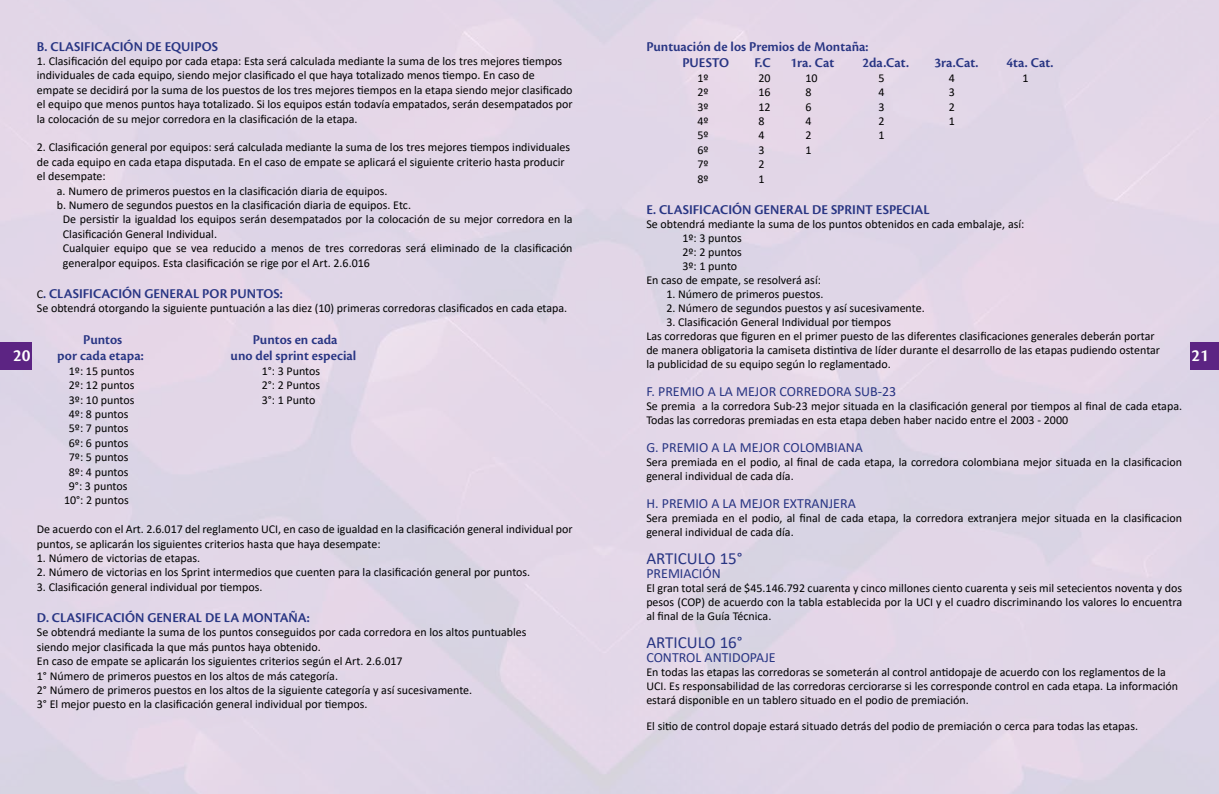
<style>
.page{position:relative;width:1219px;height:794px;background:#fff}
.page>*{position:absolute;margin:0;border:0;box-sizing:border-box;transform-origin:0 0}
.t1{font:600 18px "Cronos Pro";color:#fff}
.t2{font:17px "Calibri";color:#283583}
.t3{font:600 14px/16.8px "Cronos Pro";color:#283583}
.t4{font:14px "Calibri";color:#283583}
.t5{font:12px/14.4px "Calibri";color:#000}
.s1{font-family:"Calibri";font-weight:400;font-size:12px;color:#000}
</style>
<div class="page">
<img style="left:0;top:0;width:1219px;height:794px">
<div style="left:0;top:343px;width:32px;height:27px;background:#5c2483"></div>
<div style="left:1191px;top:343px;width:28px;height:27px;background:#5c2483"></div>
<p class="t3" style="left:37px;top:38px;width:183px">B. CLASIFICACIÓN DE EQUIPOS</p>
<p class="t5" style="left:37px;top:54px;width:537px">1. Clasificación del equipo por cada etapa: Esta será calculada mediante la suma de los tres mejores tiempos individuales de cada equipo, siendo mejor clasificado el que haya totalizado menos tiempo. En caso de empate se decidirá por la suma de los puestos de los tres mejores tiempos en la etapa siendo mejor clasificado el equipo que menos puntos haya totalizado. Si los equipos están todavía empatados, serán desempatados por la colocación de su mejor corredora en la clasificación de la etapa.</p>
<p class="t5" style="left:37px;top:140px;width:535px">2. Clasificación general por equipos: será calculada mediante la suma de los tres mejores tiempos individuales</p>
<p class="t5" style="left:37px;top:154px;width:529px">de cada equipo en cada etapa disputada. En el caso de empate se aplicará el siguiente criterio hasta producir</p>
<p class="t5" style="left:37px;top:169px;width:70px">el desempate:</p>
<p class="t5" style="left:57px;top:183px;width:332px">a. Numero de primeros puestos en la clasificación diaria de equipos.</p>
<p class="t5" style="left:57px;top:198px;width:356px">b. Numero de segundos puestos en la clasificación diaria de equipos. Etc.</p>
<p class="t5" style="left:63px;top:212px;width:511px">De persistir la igualdad los equipos serán desempatados por la colocación de su mejor corredora en la</p>
<p class="t5" style="left:63px;top:226px;width:156px">Clasificación General Individual.</p>
<p class="t5" style="left:63px;top:241px;width:511px">Cualquier equipo que se vea reducido a menos de tres corredoras será eliminado de la clasificación</p>
<p class="t5" style="left:63px;top:255px;width:309px">generalpor equipos. Esta clasificación se rige por el Art. 2.6.016</p>
<p class="t3" style="left:37px;top:285px;width:247px"><span class="s1">C</span>. CLASIFICACIÓN GENERAL POR PUNTOS:</p>
<p class="t5" style="left:37px;top:301px;width:532px">Se obtendrá otorgando la siguiente puntuación a las diez (10) primeras corredoras clasificados en cada etapa.</p>
<p class="t3" style="left:83px;top:331px;width:40px">Puntos</p>
<p class="t3" style="left:253px;top:331px;width:86px">Puntos en cada</p>
<p class="t3" style="left:57px;top:348px;width:88px">por cada etapa:</p>
<p class="t3" style="left:231px;top:348px;width:127px">uno del sprint especial</p>
<p class="t5" style="left:69px;top:363px;width:67px">1º: 15 puntos</p>
<p class="t5" style="left:262px;top:363px;width:60px">1°: 3 Puntos</p>
<p class="t5" style="left:69px;top:378px;width:67px">2º: 12 puntos</p>
<p class="t5" style="left:262px;top:378px;width:60px">2°: 2 Puntos</p>
<p class="t5" style="left:69px;top:392px;width:67px">3º: 10 puntos</p>
<p class="t5" style="left:262px;top:392px;width:55px">3°: 1 Punto</p>
<p class="t5" style="left:64px;top:406px;width:66px;text-align:center">4º: 8 puntos<br>5º: 7 puntos<br>6º: 6 puntos<br>7º: 5 puntos<br>8º: 4 puntos<br>9°: 3 puntos<br>10°: 2 puntos</p>
<p class="t5" style="left:37px;top:522px;width:537px">De acuerdo con el Art. 2.6.017 del reglamento UCI, en caso de igualdad en la clasificación general individual por puntos, se aplicarán los siguientes criterios hasta que haya desempate:</p>
<p class="t5" style="left:37px;top:550px;width:165px">1. Número de victorias de etapas.</p>
<p class="t5" style="left:37px;top:565px;width:495px">2. Número de victorias en los Sprint intermedios que cuenten para la clasificación general por puntos.</p>
<p class="t5" style="left:37px;top:579px;width:227px">3. Clasificación general individual por tiempos.</p>
<p class="t3" style="left:37px;top:609px;width:274px">D. CLASIFICACIÓN GENERAL DE LA MONTAÑA:</p>
<p class="t5" style="left:37px;top:625px;width:491px">Se obtendrá mediante la suma de los puntos conseguidos por cada corredora en los altos puntuables siendo mejor clasificada la que más puntos haya obtenido.<br>En caso de empate se aplicarán los siguientes criterios según el Art. 2.6.017<br>1° Número de primeros puestos en los altos de más categoría.<br>2° Número de primeros puestos en los altos de la siguiente categoría y así sucesivamente.<br>3° El mejor puesto en la clasificación general individual por tiempos.</p>
<p class="t3" style="left:682px;top:38px;width:188px;text-indent:-36px">Puntuación de los Premios de Montaña:<br>PUESTO</p>
<p class="t3" style="left:754px;top:55px;width:18px">F.C</p>
<p class="t3" style="left:790px;top:55px;width:46px">1ra. Cat</p>
<p class="t3" style="left:862px;top:55px;width:48px">2da.Cat.</p>
<p class="t3" style="left:934px;top:55px;width:46px">3ra.Cat.</p>
<p class="t3" style="left:1006px;top:55px;width:49px">4ta. Cat.</p>
<p class="t5" style="left:697px;top:70px;width:13px">1º</p>
<p class="t5" style="left:758px;top:70px;width:14px">20</p>
<p class="t5" style="left:805px;top:70px;width:14px">10</p>
<p class="t5" style="left:878px;top:70px;width:8px">5</p>
<p class="t5" style="left:949px;top:70px;width:8px">4</p>
<p class="t5" style="left:1023px;top:70px;width:8px">1</p>
<p class="t5" style="left:697px;top:85px;width:13px">2º</p>
<p class="t5" style="left:758px;top:85px;width:14px">16</p>
<p class="t5" style="left:805px;top:85px;width:8px">8</p>
<p class="t5" style="left:878px;top:85px;width:8px">4</p>
<p class="t5" style="left:949px;top:85px;width:8px">3</p>
<p class="t5" style="left:697px;top:99px;width:13px">3º</p>
<p class="t5" style="left:758px;top:99px;width:14px">12</p>
<p class="t5" style="left:805px;top:99px;width:8px">6</p>
<p class="t5" style="left:878px;top:99px;width:8px">3</p>
<p class="t5" style="left:949px;top:99px;width:8px">2</p>
<p class="t5" style="left:697px;top:114px;width:13px">4º</p>
<p class="t5" style="left:758px;top:114px;width:8px">8</p>
<p class="t5" style="left:805px;top:114px;width:8px">4</p>
<p class="t5" style="left:878px;top:114px;width:8px">2</p>
<p class="t5" style="left:949px;top:114px;width:8px">1</p>
<p class="t5" style="left:697px;top:128px;width:13px">5º</p>
<p class="t5" style="left:758px;top:128px;width:8px">4</p>
<p class="t5" style="left:805px;top:128px;width:8px">2</p>
<p class="t5" style="left:878px;top:128px;width:8px">1</p>
<p class="t5" style="left:697px;top:142px;width:13px">6º</p>
<p class="t5" style="left:758px;top:142px;width:8px">3</p>
<p class="t5" style="left:805px;top:142px;width:8px">1</p>
<p class="t5" style="left:697px;top:157px;width:13px">7º</p>
<p class="t5" style="left:758px;top:157px;width:8px">2</p>
<p class="t5" style="left:697px;top:171px;width:13px">8º</p>
<p class="t5" style="left:758px;top:171px;width:8px">1</p>
<p class="t3" style="left:646px;top:201px;width:285px">E. CLASIFICACIÓN GENERAL DE SPRINT ESPECIAL</p>
<p class="t5" style="left:646px;top:216px;width:380px">Se obtendrá mediante la suma de los puntos obtenidos en cada embalaje, así:</p>
<p class="t5" style="left:682px;top:230px;width:61px">1º: 3 puntos</p>
<p class="t5" style="left:682px;top:244px;width:61px">2º: 2 puntos</p>
<p class="t5" style="left:682px;top:258px;width:56px">3º: 1 punto</p>
<p class="t5" style="left:646px;top:272px;width:176px">En caso de empate, se resolverá así:</p>
<p class="t5" style="left:666px;top:286px;width:159px">1. Número de primeros puestos.</p>
<p class="t5" style="left:666px;top:300px;width:260px">2. Número de segundos puestos y así sucesivamente.</p>
<p class="t5" style="left:646px;top:315px;width:515px;line-height:14px;text-indent:20px">3. Clasificación General Individual por tiempos<br>Las corredoras que figuren en el primer puesto de las diferentes clasificaciones generales deberán portar de manera obligatoria la camiseta distintiva de líder durante el desarrollo de las etapas pudiendo ostentar la publicidad de su equipo según lo reglamentado.</p>
<p class="t4" style="left:646px;top:381px;width:252px">F. PREMIO A LA MEJOR CORREDORA SUB-23</p>
<p class="t5" style="left:646px;top:399px;width:537px;line-height:14px">Se premia a la corredora Sub-23 mejor situada en la clasificación general por tiempos al final de cada etapa.<br>Todas las corredoras premiadas en esta etapa deben haber nacido entre el 2003 - 2000</p>
<p class="t4" style="left:646px;top:437px;width:218px">G. PREMIO A LA MEJOR COLOMBIANA</p>
<p class="t5" style="left:646px;top:455px;width:537px;line-height:14px">Sera premiada en el podio, al final de cada etapa, la corredora colombiana mejor situada en la clasificacion general individual de cada día.</p>
<p class="t4" style="left:646px;top:493px;width:211px">H. PREMIO A LA MEJOR EXTRANJERA</p>
<p class="t5" style="left:646px;top:511px;width:537px;line-height:14px">Sera premiada en el podio, al final de cada etapa, la corredora extranjera mejor situada en la clasificacion general individual de cada día.</p>
<h2 class="t2" style="left:646px;top:546px;width:98px">ARTICULO 15°</h2>
<p class="t4" style="left:646px;top:563px;width:76px">PREMIACIÓN</p>
<p class="t5" style="left:646px;top:581px;width:537px;line-height:14px;text-align:justify">El gran total será de $45.146.792 cuarenta y cinco millones ciento cuarenta y seis mil setecientos noventa y dos pesos (COP) de acuerdo con la tabla establecida por la UCI y el cuadro discriminando los valores lo encuentra al final de la Guía Técnica.</p>
<h2 class="t2" style="left:646px;top:630px;width:98px">ARTICULO 16°</h2>
<p class="t4" style="left:646px;top:647px;width:131px">CONTROL ANTIDOPAJE</p>
<p class="t5" style="left:646px;top:665px;width:533px;line-height:14px">En todas las etapas las corredoras se someterán al control antidopaje de acuerdo con los reglamentos de la<br>UCI. Es responsabilidad de las corredoras cerciorarse si les corresponde control en cada etapa. La información estará disponible en un tablero situado en el podio de premiación.</p>
<p class="t5" style="left:646px;top:718px;width:493px">El sitio de control dopaje estará situado detrás del podio de premiación o cerca para todas las etapas.</p>
<h1 class="t1" style="left:13px;top:345px;width:19px">20</h1>
<h1 class="t1" style="left:1191px;top:345px;width:19px">21</h1>
</div>
